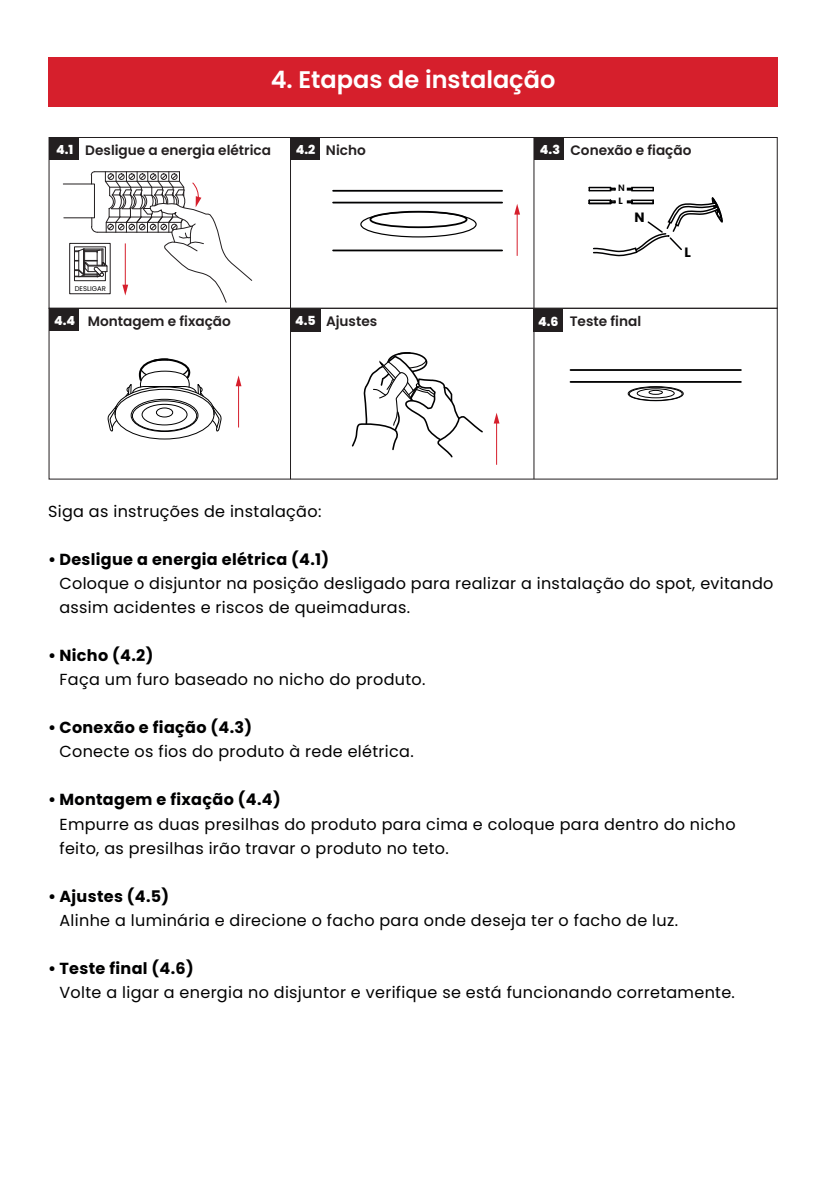
<style>
.page{position:relative;width:834px;height:1191px;background:#fff}
.page>*{position:absolute;margin:0;border:0;box-sizing:border-box;transform-origin:0 0}
.t1{font:600 24px "Poppins";color:#fff}
.t2{font:16px/24px "Poppins";letter-spacing:.02em;color:#000001}
.t3{font:700 16px "Poppins";letter-spacing:.02em;color:#000001}
.t4{font:600 13.6px "Poppins";color:#231f20}
.t5{font:700 13.4px "Poppins";color:#000001}
.t6{font:800 12.6px "Poppins";color:#fff}
.t7{font:700 9.2px "Poppins";color:#000001}
.t8{font:600 9.2px "Poppins";color:#000001}
.t9{font:6.8px "Poppins";color:#000001}
.s1{font-weight:800;font-size:12.6px;color:#fff}
</style>
<div class="page">
<div style="left:48px;top:57px;width:729px;height:49px;background:#d61f2c"></div>
<div style="left:49px;top:137px;width:728px;height:172px;border:1px solid #231f20"></div>
<div style="left:49px;top:308px;width:728px;height:171px;border:1px solid #231f20"></div>
<div style="left:49px;top:137px;width:30px;height:23px;background:#231f20"></div>
<div style="left:289px;top:137px;width:30px;height:23px;background:#231f20"></div>
<div style="left:534px;top:137px;width:30px;height:23px;background:#231f20"></div>
<div style="left:49px;top:308px;width:30px;height:23px;background:#231f20"></div>
<hr style="left:290px;top:137px;width:1px;height:342px;background:#231f20">
<div style="left:290px;top:309px;width:30px;height:23px;background:#231f20"></div>
<div style="left:533px;top:309px;width:30px;height:23px;background:#231f20"></div>
<hr style="left:533px;top:137px;width:1px;height:342px;background:#231f20">
<div style="left:69px;top:243px;width:42px;height:51px;border:1px solid #231f20"></div>
<svg style="left:73px;top:171px;width:180px;height:132px"></svg>
<hr style="left:516px;top:213px;width:1px;height:43px;background:#d61f2c">
<svg style="left:514px;top:204px;width:6px;height:11px"></svg>
<hr style="left:238px;top:384px;width:1px;height:43px;background:#d61f2c">
<svg style="left:235px;top:375px;width:6px;height:11px"></svg>
<hr style="left:496px;top:421px;width:1px;height:44px;background:#d61f2c">
<svg style="left:493px;top:413px;width:6px;height:10px"></svg>
<hr style="left:333px;top:202px;width:169px;height:1px;background:#000001">
<hr style="left:333px;top:249px;width:169px;height:2px;background:#000001">
<hr style="left:333px;top:190px;width:169px;height:2px;background:#000001">
<div style="left:360px;top:211px;width:116px;height:26px;border:1px solid #000001;border-radius:50%"></div>
<div style="left:369px;top:211px;width:98px;height:17px;border:2px solid #000001;border-radius:50%"></div>
<svg style="left:588px;top:186px;width:135px;height:71px"></svg>
<svg style="left:351px;top:352px;width:132px;height:106px"></svg>
<hr style="left:570px;top:381px;width:170px;height:2px;background:#000001">
<hr style="left:570px;top:369px;width:170px;height:2px;background:#000001">
<div style="left:648px;top:390px;width:14px;height:5px;border:1px solid #000001;border-radius:50%"></div>
<div style="left:636px;top:388px;width:38px;height:10px;border:1px solid #000001;border-radius:50%"></div>
<div style="left:628px;top:387px;width:54px;height:14px;border:1px solid #000001;border-radius:50%"></div>
<div style="left:627px;top:386px;width:56px;height:15px;border:1px solid #000001;border-radius:50%"></div>
<svg style="left:107px;top:358px;width:114px;height:73px"></svg>
<h1 class="t1" style="left:270px;top:66px;width:286px">4. Etapas de instalação</h1>
<p class="t4" style="left:56px;top:142px;width:216px"><span class="s1">4.1</span> Desligue a energia elétrica</p>
<p class="t4" style="left:295px;top:142px;width:72px"><span class="s1">4.2</span> Nicho</p>
<p class="t6" style="left:539px;top:142px;width:22px">4.3</p>
<p class="t9" style="left:75px;top:284px;width:33px">DESLIGAR</p>
<p class="t4" style="left:570px;top:142px;width:122px">Conexão e fiação</p>
<p class="t8" style="left:618px;top:183px;width:8px">N</p>
<p class="t7" style="left:618px;top:196px;width:6px">L</p>
<p class="t5" style="left:634px;top:210px;width:12px">N</p>
<p class="t5" style="left:684px;top:244px;width:8px">L</p>
<p class="t4" style="left:88px;top:313px;width:144px">Montagem e fixação</p>
<p class="t6" style="left:54px;top:313px;width:23px">4.4</p>
<p class="t4" style="left:295px;top:314px;width:84px"><span class="s1">4.5</span> Ajustes</p>
<p class="t4" style="left:538px;top:314px;width:104px"><span class="s1">4.6</span> Teste final</p>
<p class="t2" style="left:48px;top:500px;width:275px">Siga as instruções de instalação:</p>
<p class="t3" style="left:48px;top:550px;width:282px">• Desligue a energia elétrica (4.1)</p>
<p class="t2" style="left:59px;top:572px;width:715px">Coloque o disjuntor na posição desligado para realizar a instalação do spot, evitando assim acidentes e riscos de queimaduras.</p>
<p class="t3" style="left:48px;top:646px;width:107px">• Nicho (4.2)</p>
<p class="t2" style="left:59px;top:668px;width:367px">Faça um furo baseado no nicho do produto.</p>
<p class="t3" style="left:48px;top:718px;width:205px">• Conexão e fiação (4.3)</p>
<p class="t2" style="left:59px;top:740px;width:355px">Conecte os fios do produto à rede elétrica.</p>
<p class="t3" style="left:48px;top:790px;width:234px">• Montagem e fixação (4.4)</p>
<p class="t2" style="left:59px;top:812px;width:677px">Empurre as duas presilhas do produto para cima e coloque para dentro do nicho feito, as presilhas irão travar o produto no teto.</p>
<p class="t3" style="left:48px;top:886px;width:123px">• Ajustes (4.5)</p>
<p class="t2" style="left:59px;top:908px;width:620px">Alinhe a luminária e direcione o facho para onde deseja ter o facho de luz.</p>
<p class="t3" style="left:48px;top:958px;width:147px">• Teste final (4.6)</p>
<p class="t2" style="left:59px;top:980px;width:676px">Volte a ligar a energia no disjuntor e verifique se está funcionando corretamente.</p>
</div>
